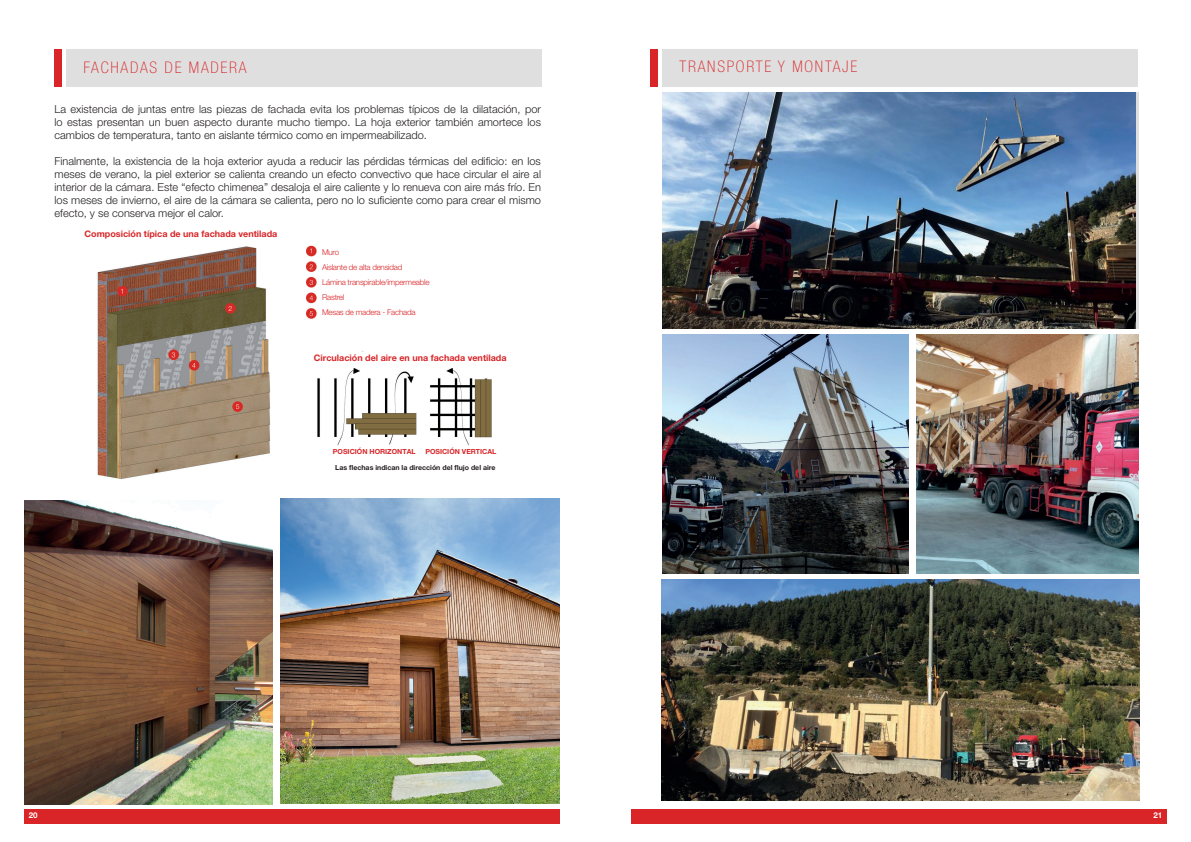
<style>
.page{position:relative;width:1191px;height:842px;background:#fff}
.page>*{position:absolute;margin:0;border:0;box-sizing:border-box;transform-origin:0 0}
.t1{font:100 condensed 16px "Helvetica Neue LT Pro";letter-spacing:.11em;color:#d92528}
.t2{font:300 11px/13px "Helvetica Neue LT Pro";color:#231f20;text-align:justify}
.t3{font:700 9px "Helvetica Neue LT Pro";color:#d92528}
.t4{font:300 8px/15px "Helvetica Neue LT Pro";letter-spacing:-.03em;color:#d92528}
.t5{font:700 8px "Helvetica Neue LT Pro";color:#fff}
.t6{font:700 7px "Helvetica Neue LT Pro";color:#231f20}
.t7{font:700 7px "Helvetica Neue LT Pro";color:#d92528}
</style>
<div class="page">
<div style="left:25px;top:809px;width:534px;height:15px;background:#d92528"></div>
<div style="left:631px;top:809px;width:535px;height:15px;background:#d92528"></div>
<img style="left:662px;top:92px;width:473px;height:236px">
<img style="left:917px;top:334px;width:221px;height:240px">
<img style="left:662px;top:334px;width:246px;height:240px">
<img style="left:661px;top:580px;width:478px;height:220px">
<img style="left:25px;top:501px;width:247px;height:304px">
<img style="left:281px;top:498px;width:278px;height:306px">
<img style="left:97px;top:245px;width:395px;height:234px">
<div style="left:319px;top:244px;width:148px;height:82px;background:#fff"></div>
<div style="left:315px;top:352px;width:208px;height:16px;background:#fff"></div>
<div style="left:297px;top:449px;width:233px;height:32px;background:#fff"></div>
<div style="left:67px;top:49px;width:474px;height:38px;background:#e0dfdf"></div>
<div style="left:662px;top:49px;width:475px;height:38px;background:#e0dfdf"></div>
<div style="left:54px;top:49px;width:8px;height:38px;background:#d92528"></div>
<div style="left:650px;top:49px;width:7px;height:38px;background:#d92528"></div>
<h1 class="t1" style="left:84px;top:58px;width:164px">FACHADAS DE MADERA</h1>
<h1 class="t1" style="left:679px;top:58px;width:179px">TRANSPORTE Y MONTAJE</h1>
<p class="t2" style="left:54px;top:103px;width:488px">La existencia de juntas entre las piezas de fachada evita los problemas típicos de la dilatación, por lo estas presentan un buen aspecto durante mucho tiempo. La hoja exterior también amortece los cambios de temperatura, tanto en aislante térmico como en impermeabilizado.</p>
<p class="t2" style="left:54px;top:155px;width:488px">Finalmente, la existencia de la hoja exterior ayuda a reducir las pérdidas térmicas del edificio: en los meses de verano, la piel exterior se calienta creando un efecto convectivo que hace circular el aire al interior de la cámara. Este “efecto chimenea” desaloja el aire caliente y lo renueva con aire más frío. En los meses de invierno, el aire de la cámara se calienta, pero no lo suficiente como para crear el mismo efecto, y se conserva mejor el calor.</p>
<p class="t3" style="left:85px;top:229px;width:194px">Composición típica de una fachada ventilada</p>
<p class="t4" style="left:322px;top:244px;width:109px">Muro<br>Aislante de alta densidad<br>Lámina transpirable/impermeable<br>Rastrel<br>Mesas de madera - Fachada</p>
<p class="t3" style="left:314px;top:353px;width:194px">Circulación del aire en una fachada ventilada</p>
<p class="t7" style="left:333px;top:447px;width:84px">POSICIÓN HORIZONTAL</p>
<p class="t7" style="left:425px;top:447px;width:73px">POSICIÓN VERTICAL</p>
<p class="t6" style="left:335px;top:463px;width:162px">Las flechas indican la dirección del flujo del aire</p>
<p class="t5" style="left:29px;top:810px;width:10px">20</p>
<p class="t5" style="left:1153px;top:810px;width:10px">21</p>
</div>
